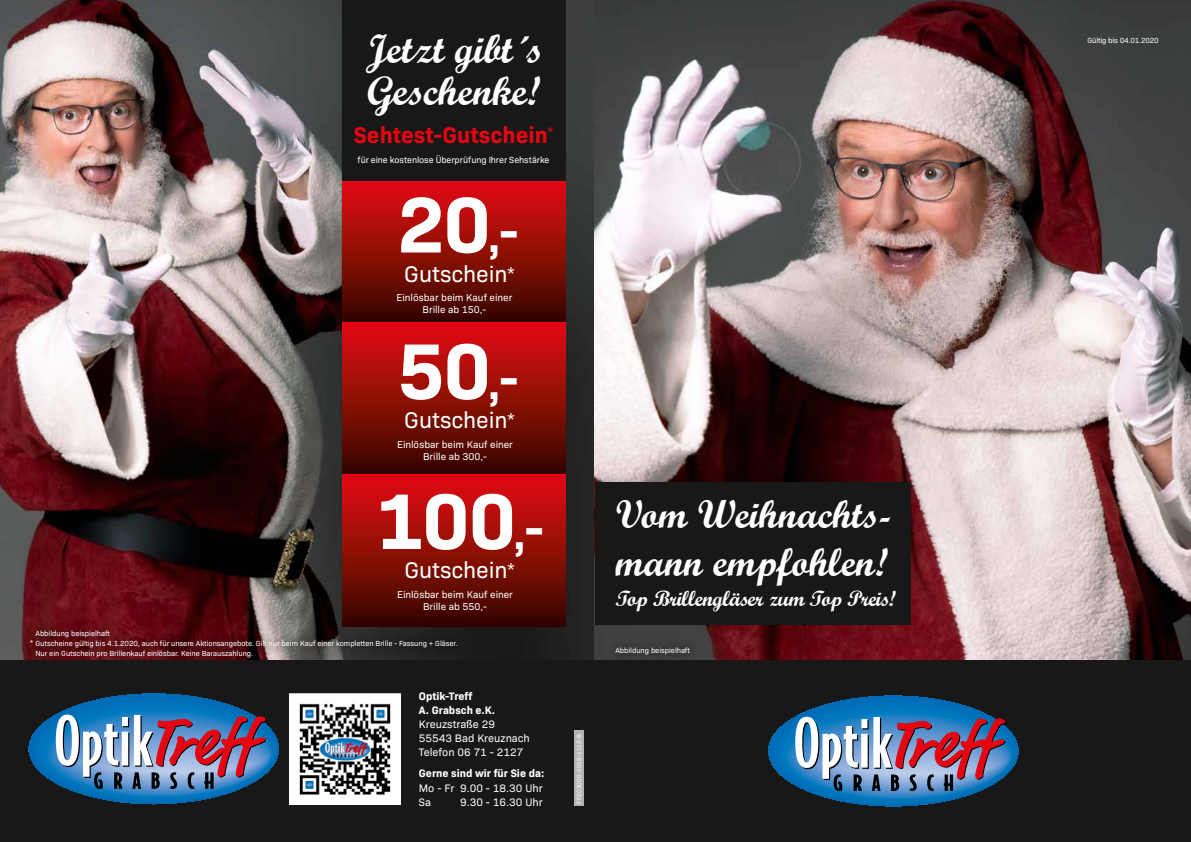
<style>
.page{position:relative;width:1191px;height:842px;background:#fff}
.page>*{position:absolute;margin:0;border:0;box-sizing:border-box;transform-origin:0 0}
.t1{font:700 80px "Bio Sans";letter-spacing:-.015em;color:#fff}
.t2{font:700 41px/42px "Script MT Pro";color:#fff}
.t3{font:700 40px/48px "Script MT Pro";color:#fff}
.t4{font:23px "Bio Sans";letter-spacing:-.005em;color:#fff}
.t5{font:700 23px "Bio Sans";color:#e30613}
.t6{font:700 22px "Script MT Pro";letter-spacing:-.02em;color:#fff}
.t7{font:11px/14px "Bio Sans";color:#fff}
.t8{font:700 11px/14px "Bio Sans";color:#fff}
.t9{font:10px/12px "Bio Sans";color:#fff;text-align:center}
.t10{font:9px "Bio Sans";letter-spacing:-.01em;color:#fff}
.t11{font:7.5px/10px "Bio Sans";letter-spacing:-.01em;color:#fff}
.t12{font:6px "Bio Sans";letter-spacing:.02em;color:#fff}
.s1{font-size:43.5px}
.s2{font-size:49.5px}
.s3{font-size:17.5px}
</style>
<div class="page">
<img style="left:0;top:0;width:595px;height:660px">
<div style="left:342px;top:0;width:224px;height:627px;background:#181818"></div>
<div style="left:342px;top:474px;width:223px;height:152px;background:linear-gradient(to bottom,#e70e11,#380900)"></div>
<div style="left:342px;top:322px;width:223px;height:152px;background:linear-gradient(to bottom,#e60e11,#370900)"></div>
<div style="left:342px;top:181px;width:223px;height:140px;background:linear-gradient(to bottom,#e60e11,#380900)"></div>
<img style="left:595px;top:0;width:596px;height:660px">
<div style="left:595px;top:482px;width:316px;height:143px;background:#181818"></div>
<svg style="left:27px;top:622px;width:438px;height:38px;background:#4b2023"></svg>
<div style="left:22px;top:631px;width:19px;height:20px;background:#5c0d13"></div>
<div style="left:607px;top:639px;width:91px;height:24px;background:#3b3b3b"></div>
<div style="left:0;top:660px;width:1191px;height:182px;background:#181818"></div>
<div style="left:574px;top:730px;width:10px;height:75px;background:#b4b3b5"></div>
<img style="left:289px;top:693px;width:111px;height:111px">
<svg style="left:29px;top:694px;width:250px;height:110px"></svg>
<svg style="left:768px;top:696px;width:250px;height:110px"></svg>
<h2 class="t2" style="left:365px;top:28px;width:178px">Jetzt gibt´s<br>Geschenke!</h2>
<h3 class="t5" style="left:354px;top:118px;width:201px">Sehtest-Gutschein<sup>*</sup></h3>
<p class="t10" style="left:357px;top:153px;width:193px">für eine kostenlose Überprüfung Ihrer Sehstärke</p>
<h1 class="t1" style="left:397px;top:163px;width:122px">20<span class="s1">,</span><span class="s2">-</span></h1>
<h3 class="t9" style="left:396px;top:291px;width:117px">Einlösbar beim Kauf einer<br>Brille ab 150,-</h3>
<h3 class="t4" style="left:404px;top:256px;width:112px">Gutschein<span class="s3">*</span></h3>
<h1 class="t1" style="left:397px;top:310px;width:123px">50<span class="s1">,</span><span class="s2">-</span></h1>
<h3 class="t9" style="left:397px;top:438px;width:117px">Einlösbar beim Kauf einer<br>Brille ab 300,-</h3>
<h3 class="t4" style="left:404px;top:403px;width:112px">Gutschein<span class="s3">*</span></h3>
<h1 class="t1" style="left:375px;top:460px;width:170px">100<span class="s1">,</span><span class="s2">-</span></h1>
<h3 class="t9" style="left:397px;top:588px;width:117px">Einlösbar beim Kauf einer<br>Brille ab 550,-</h3>
<h3 class="t4" style="left:404px;top:553px;width:112px">Gutschein<span class="s3">*</span></h3>
<p class="t11" style="left:35px;top:628px;width:424px">Abbildung beispielhaft<br>Gutscheine gültig bis 4.1.2020, auch für unsere Aktionsangebote. Gilt nur beim Kauf einer kompletten Brille - Fassung + Gläser.<br>Nur ein Gutschein pro Brillenkauf einlösbar. Keine Barauszahlung.</p>
<p class="t11" style="left:30px;top:637px;width:5px">*</p>
<h3 class="t8" style="left:419px;top:689px;width:78px">Optik-Treff<br>A. Grabsch e.K.</h3>
<h3 class="t7" style="left:419px;top:717px;width:112px">Kreuzstraße 29<br>55543 Bad Kreuznach<br>Telefon 06 71 - 2127</h3>
<h3 class="t8" style="left:419px;top:766px;width:127px">Gerne sind wir für Sie da:</h3>
<h3 class="t7" style="left:419px;top:780px;width:125px">Mo - Fr 9.00 - 18.30 Uhr<br>Sa</h3>
<h3 class="t7" style="left:460px;top:794px;width:84px">9.30 - 16.30 Uhr</h3>
<p class="t12" style="left:575px;top:804px;width:71px;rotate:-90deg">FF203000-2019-1112-B</p>
<h3 class="t3" style="left:615px;top:490px;width:277px">Vom Weihnachts&shy;mann empfohlen!</h3>
<h3 class="t6" style="left:615px;top:585px;width:282px">Top Brillengläser zum Top Preis!</h3>
<p class="t11" style="left:615px;top:645px;width:76px">Abbildung beispielhaft</p>
<p class="t11" style="left:1087px;top:35px;width:73px">Gültig bis 04.01.2020</p>
</div>
